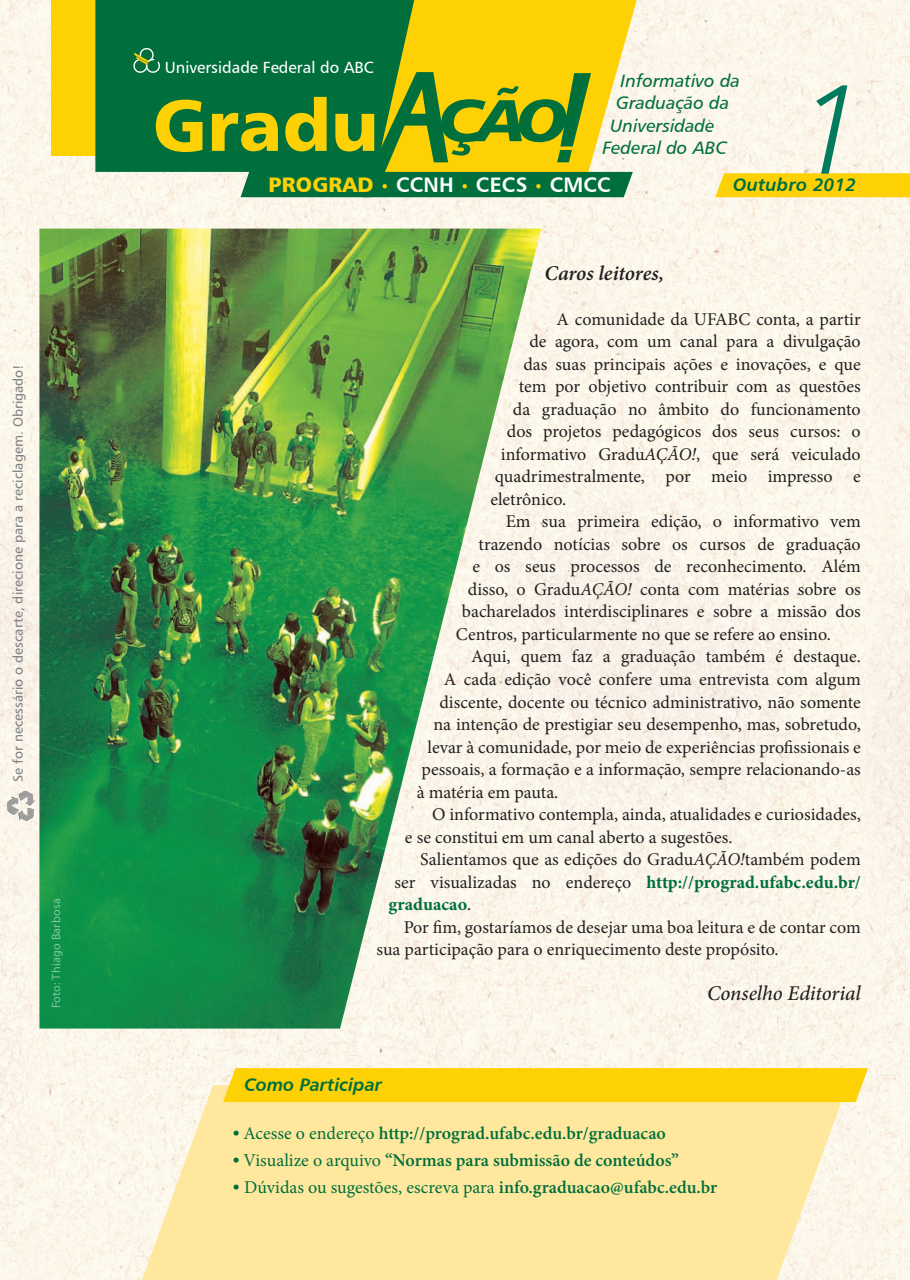
<style>
.page{position:relative;width:910px;height:1280px;background:#fff}
.page>*{position:absolute;margin:0;border:0;box-sizing:border-box;transform-origin:0 0}
.t1{font:72px "Humanist 777 BT Black B";color:#fed105}
.t2{font:21px "Humanist 777 BT Bold B";letter-spacing:.01em;color:#fff}
.Texto{font:italic 500 21px "Minion Pro";letter-spacing:-.005em;color:#231f20}
.Texto-2{font:italic 600 21px "Minion Pro";letter-spacing:-.005em;color:#231f20}
.Texto-3{font:18px/22.5px "Minion Pro";color:#231f20}
.Texto-4{font:600 18px "Minion Pro";color:#006f3c}
.Texto-5{font:700 18px "Minion Pro";color:#006f3c}
.Texto-6{font:18px "Minion Pro";color:#006f3c}
.t3{font:18px "Humanist 777 BT Italic B";color:#006f3c}
.Texto-7{font:18px "Humanist 777 BT Bold Italic B";color:#006f3c}
.t4{font:16.2px "Humanist 777 BT Roman B";color:#fff}
.t5{font:13.65px "Humanist 777 BT Roman B";color:#808285}
.t6{font:12px "Myriad Pro";letter-spacing:.025em;color:#fff}
.s1{font-family:"Humanist 777 BT Black B";color:#fed105}
.s2{font-size:15px;color:#fed105}
.s3{font-style:italic}
.s4{font-weight:400;color:#231f20}
.s5{font-family:"Times";font-weight:400}
.s6{font-weight:400}
.s7{font-family:"Times"}
.s8{font-weight:600}
</style>
<div class="page">
<img style="left:0;top:0;width:910px;height:1280px">
<div style="left:51px;top:0;width:69px;height:156px;background:#fed105"></div>
<img style="left:7px;top:791px;width:28px;height:30px">
<svg style="left:417px;top:0;width:223px;height:174px;background:#fdd41b"></svg>
<svg style="left:95px;top:0;width:322px;height:197px;background:#147946"></svg>
<svg style="left:132px;top:47px;width:29px;height:27px"></svg>
<svg style="left:358px;top:72px;width:275px;height:125px;background:#80a435"></svg>
<svg style="left:715px;top:85px;width:195px;height:112px;background:#f2e9b5"></svg>
<svg style="left:142px;top:1085px;width:705px;height:195px;background:#fee9a6"></svg>
<img style="left:39px;top:229px;width:502px;height:799px">
<div style="left:223px;top:1068px;width:645px;height:34px;background:#fed105"></div>
<p class="t5" style="left:10px;top:782px;width:419px;rotate:-90deg">Se for necessário o descarte, direcione para a reciclagem. Obrigado!</p>
<p class="t6" style="left:49px;top:1008px;width:111px;rotate:-90deg">Foto: Thiago Barbosa</p>
<p class="t4" style="left:165px;top:57px;width:210px">Universidade Federal do ABC</p>
<p class="t1" style="left:152px;top:79px;width:228px">Gradu</p>
<p class="t3" style="left:621px;top:69px;width:121px">Informativo da</p>
<p class="t3" style="left:616px;top:92px;width:115px">Graduação da</p>
<p class="t3" style="left:610px;top:114px;width:106px">Universidade</p>
<p class="t3" style="left:603px;top:137px;width:126px">Federal do ABC</p>
<p class="t2" style="left:269px;top:172px;width:344px"><span class="s1">PROGRAD</span> <span class="s2">•</span> CCNH <span class="s2">•</span> CECS <span class="s2">•</span> CMCC</p>
<p class="Texto-7" style="left:733px;top:174px;width:125px">Outubro 2012</p>
<p class="Texto-2" style="left:544px;top:258px;width:121px">Caros leitores,</p>
<p class="Texto-3" style="left:557px;top:308px;width:306px">A comunidade da UFABC conta, a partir</p>
<p class="Texto-3" style="left:529px;top:331px;width:333px">de agora, com um canal para a divulgação</p>
<p class="Texto-3" style="left:523px;top:353px;width:339px">das suas principais ações e inovações, e que</p>
<p class="Texto-3" style="left:519px;top:376px;width:343px">tem por objetivo contribuir com as questões</p>
<p class="Texto-3" style="left:513px;top:398px;width:349px">da graduação no âmbito do funcionamento</p>
<p class="Texto-3" style="left:507px;top:421px;width:355px">dos projetos pedagógicos dos seus cursos: o</p>
<p class="Texto-3" style="left:501px;top:443px;width:361px">informativo Gradu<span class="s3">AÇÃO!</span>, que será veiculado</p>
<p class="Texto-3" style="left:495px;top:466px;width:367px">quadrimestralmente, por meio impresso e</p>
<p class="Texto-3" style="left:490px;top:488px;width:77px">eletrônico.</p>
<p class="Texto-3" style="left:506px;top:511px;width:357px">Em sua primeira edição, o informativo vem</p>
<p class="Texto-3" style="left:478px;top:533px;width:384px">trazendo notícias sobre os cursos de graduação</p>
<p class="Texto-3" style="left:472px;top:556px;width:390px">e os seus processos de reconhecimento. Além</p>
<p class="Texto-3" style="left:468px;top:578px;width:394px">disso, o Gradu<span class="s3">AÇÃO!</span> conta com matérias sobre os</p>
<p class="Texto-3" style="left:462px;top:601px;width:400px">bacharelados interdisciplinares e sobre a missão dos</p>
<p class="Texto-3" style="left:456px;top:623px;width:376px">Centros, particularmente no que se refere ao ensino.</p>
<p class="Texto-3" style="left:471px;top:646px;width:391px">Aqui, quem faz a graduação também é destaque.</p>
<p class="Texto-3" style="left:444px;top:668px;width:418px">A cada edição você confere uma entrevista com algum</p>
<p class="Texto-3" style="left:439px;top:691px;width:423px">discente, docente ou técnico administrativo, não somente</p>
<p class="Texto-3" style="left:433px;top:713px;width:429px">na intenção de prestigiar seu desempenho, mas, sobretudo,</p>
<p class="Texto-3" style="left:427px;top:736px;width:435px">levar à comunidade, por meio de experiências profissionais e</p>
<p class="Texto-3" style="left:421px;top:758px;width:441px">pessoais, a formação e a informação, sempre relacionando-as</p>
<p class="Texto-3" style="left:417px;top:781px;width:143px">à matéria em pauta.</p>
<p class="Texto-3" style="left:405px;top:803px;width:457px;text-indent:27px">O informativo contempla, ainda, atualidades e curiosidades, e se constitui em um canal aberto a sugestões.</p>
<p class="Texto-3" style="left:420px;top:848px;width:442px">Salientamos que as edições do Gradu<span class="s3">AÇÃO!</span>também podem</p>
<p class="Texto-5" style="left:394px;top:869px;width:468px"><span class="s4">ser visualizadas no endereço</span> http://prograd.ufabc.edu.br/</p>
<p class="Texto-5" style="left:388px;top:891px;width:84px">graduacao<span class="s4">.</span></p>
<p class="Texto-3" style="left:376px;top:916px;width:486px;text-indent:27px">Por fim, gostaríamos de desejar uma boa leitura e de contar com sua participação para o enriquecimento deste propósito.</p>
<p class="Texto" style="left:707px;top:979px;width:155px">Conselho Editorial</p>
<p class="Texto-7" style="left:244px;top:1073px;width:139px">Como Participar</p>
<p class="Texto-4" style="left:233px;top:1121px;width:434px"><span class="s5">•</span> <span class="s6">Acesse o endereço</span> http://prograd.ufabc.edu.br/graduacao</p>
<p class="Texto-4" style="left:233px;top:1148px;width:447px"><span class="s5">•</span> <span class="s6">Visualize o arquivo</span> “Normas para submissão de conteúdos”</p>
<p class="Texto-6" style="left:233px;top:1175px;width:486px"><span class="s7">•</span> Dúvidas ou sugestões, escreva para <span class="s8">info.graduacao@ufabc.edu.br</span></p>
</div>
